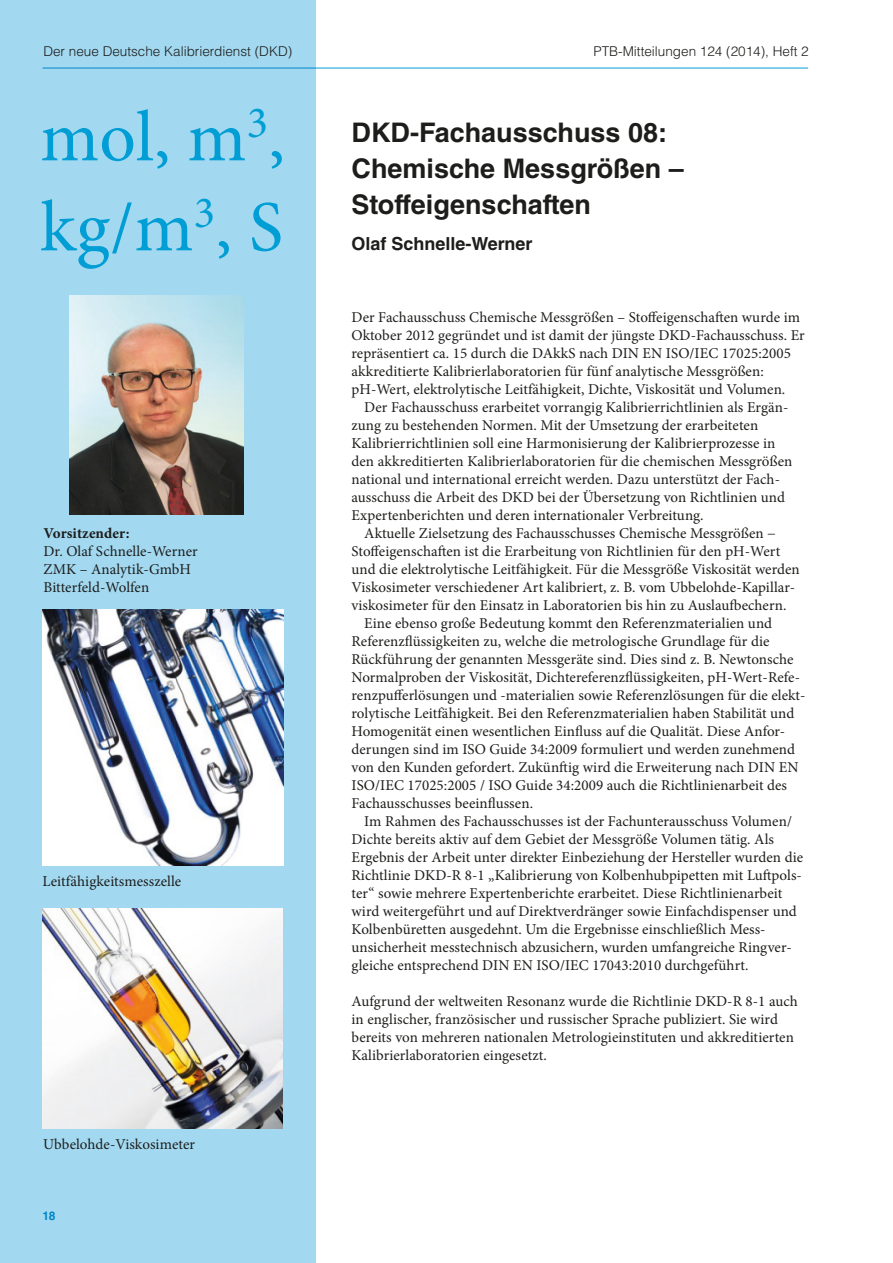
<style>
.page{position:relative;width:893px;height:1263px;background:#fff}
.page>*{position:absolute;margin:0;border:0;box-sizing:border-box;transform-origin:0 0}
.t1{font:72px/90px "Minion Pro";color:#009ed4}
.t2{font:700 27px/36px "Helvetica LT Std";color:#1d1d1b}
.t3{font:700 18px "Helvetica LT Std";color:#1d1d1b}
.t4{font:15px/18px "Minion Pro";letter-spacing:.005em;color:#1d1d1b}
.t5{font:700 15px "Minion Pro";color:#1d1d1b}
.t6{font:300 13.5px "Helvetica LT Std";color:#1d1d1b}
.t7{font:700 12px "Helvetica LT Std";color:#009ed4}
</style>
<div class="page">
<hr style="left:43px;top:68px;width:765px;height:1px;background:#009ed4">
<div style="left:0;top:0;width:316px;height:1263px;background:#a2d9f1"></div>
<img style="left:70px;top:296px;width:174px;height:219px">
<img style="left:42px;top:609px;width:241px;height:256px">
<img style="left:42px;top:908px;width:241px;height:220px">
<p class="t6" style="left:43px;top:43px;width:250px">Der neue Deutsche Kalibrierdienst (DKD)</p>
<p class="t6" style="left:593px;top:43px;width:217px">PTB-Mitteilungen 124 (2014), Heft 2</p>
<h1 class="t1" style="left:40px;top:93px;width:246px">mol, m<sup>3</sup>, kg/m<sup>3</sup>, S</h1>
<p class="t5" style="left:44px;top:523px;width:87px">Vorsitzender:</p>
<p class="t4" style="left:44px;top:543px;width:156px">Dr. Olaf Schnelle-Werner<br>ZMK – Analytik-GmbH<br>Bitterfeld-Wolfen</p>
<p class="t4" style="left:43px;top:872px;width:140px">Leitfähigkeitsmesszelle</p>
<p class="t4" style="left:43px;top:1135px;width:153px">Ubbelohde-Viskosimeter</p>
<p class="t7" style="left:43px;top:1208px;width:14px">18</p>
<h2 class="t2" style="left:351px;top:114px;width:334px">DKD-Fachausschuss 08:<br>Chemische Messgrößen –<br>Stoffeigenschaften</h2>
<p class="t3" style="left:351px;top:233px;width:182px">Olaf Schnelle-Werner</p>
<p class="t4" style="left:351px;top:309px;width:455px">Der Fachausschuss Chemische Messgrößen – Stoffeigenschaften wurde im Oktober 2012 gegründet und ist damit der jüngste DKD-Fachausschuss. Er repräsentiert ca. 15 durch die DAkkS nach DIN EN ISO/IEC 17025:2005 akkreditierte Kalibrierlaboratorien für fünf analytische Messgrößen: pH-Wert, elektrolytische Leitfähigkeit, Dichte, Viskosität und Volumen.</p>
<p class="t4" style="left:351px;top:399px;width:442px;text-indent:13px">Der Fachausschuss erarbeitet vorrangig Kalibrierrichtlinien als Ergän&shy;zung zu bestehenden Normen. Mit der Umsetzung der erarbeiteten Kalibrierrichtlinien soll eine Harmonisierung der Kalibrierprozesse in den akkreditierten Kalibrierlaboratorien für die chemischen Messgrößen national und international erreicht werden. Dazu unterstützt der Fach&shy;ausschuss die Arbeit des DKD bei der Übersetzung von Richtlinien und Expertenberichten und deren internationaler Verbreitung.</p>
<p class="t4" style="left:364px;top:525px;width:413px">Aktuelle Zielsetzung des Fachausschusses Chemische Messgrößen −</p>
<p class="t4" style="left:351px;top:543px;width:430px">Stoffeigenschaften ist die Erarbeitung von Richtlinien für den pH-Wert</p>
<p class="t4" style="left:351px;top:561px;width:450px">und die elektrolytische Leitfähigkeit. Für die Messgröße Viskosität werden</p>
<p class="t4" style="left:351px;top:579px;width:445px">Viskosimeter verschiedener Art kalibriert, z. B. vom Ubbelohde-Kapillar-</p>
<p class="t4" style="left:351px;top:597px;width:436px">viskosimeter für den Einsatz in Laboratorien bis hin zu Auslaufbechern.</p>
<p class="t4" style="left:364px;top:615px;width:409px">Eine ebenso große Bedeutung kommt den Referenzmaterialien und</p>
<p class="t4" style="left:351px;top:633px;width:419px">Referenzflüssigkeiten zu, welche die metrologische Grundlage für die</p>
<p class="t4" style="left:351px;top:651px;width:443px">Rückführung der genannten Messgeräte sind. Dies sind z. B. Newtonsche</p>
<p class="t4" style="left:351px;top:669px;width:450px">Normalproben der Viskosität, Dichtereferenzflüssigkeiten, pH-Wert-Refe-</p>
<p class="t4" style="left:351px;top:687px;width:455px">renzpufferlösungen und -materialien sowie Referenzlösungen für die elekt-</p>
<p class="t4" style="left:351px;top:705px;width:444px">rolytische Leitfähigkeit. Bei den Referenzmaterialien haben Stabilität und</p>
<p class="t4" style="left:351px;top:723px;width:435px">Homogenität einen wesentlichen Einfluss auf die Qualität. Diese Anfor-</p>
<p class="t4" style="left:351px;top:741px;width:445px">derungen sind im ISO Guide 34:2009 formuliert und werden zunehmend</p>
<p class="t4" style="left:351px;top:759px;width:448px">von den Kunden gefordert. Zukünftig wird die Erweiterung nach DIN EN</p>
<p class="t4" style="left:351px;top:777px;width:437px">ISO/IEC 17025:2005 / ISO Guide 34:2009 auch die Richtlinienarbeit des</p>
<p class="t4" style="left:351px;top:795px;width:183px">Fachausschusses beeinflussen.</p>
<p class="t4" style="left:364px;top:813px;width:429px">Im Rahmen des Fachausschusses ist der Fachunterausschuss Volumen/</p>
<p class="t4" style="left:351px;top:831px;width:424px">Dichte bereits aktiv auf dem Gebiet der Messgröße Volumen tätig. Als</p>
<p class="t4" style="left:351px;top:849px;width:453px">Ergebnis der Arbeit unter direkter Einbeziehung der Hersteller wurden die</p>
<p class="t4" style="left:351px;top:867px;width:452px">Richtlinie DKD-R 8-1 „Kalibrierung von Kolbenhubpipetten mit Luftpols-</p>
<p class="t4" style="left:351px;top:885px;width:432px">ter“ sowie mehrere Expertenberichte erarbeitet. Diese Richtlinienarbeit</p>
<p class="t4" style="left:351px;top:903px;width:447px">wird weitergeführt und auf Direktverdränger sowie Einfachdispenser und</p>
<p class="t4" style="left:351px;top:921px;width:414px">Kolbenbüretten ausgedehnt. Um die Ergebnisse einschließlich Mess-</p>
<p class="t4" style="left:351px;top:939px;width:442px">unsicherheit messtechnisch abzusichern, wurden umfangreiche Ringver-</p>
<p class="t4" style="left:351px;top:957px;width:399px">gleiche entsprechend DIN EN ISO/IEC 17043:2010 durchgeführt.</p>
<p class="t4" style="left:351px;top:993px;width:448px">Aufgrund der weltweiten Resonanz wurde die Richtlinie DKD-R 8-1 auch in englischer, französischer und russischer Sprache publiziert. Sie wird bereits von mehreren nationalen Metrologieinstituten und akkreditierten Kalibrierlaboratorien eingesetzt.</p>
</div>
